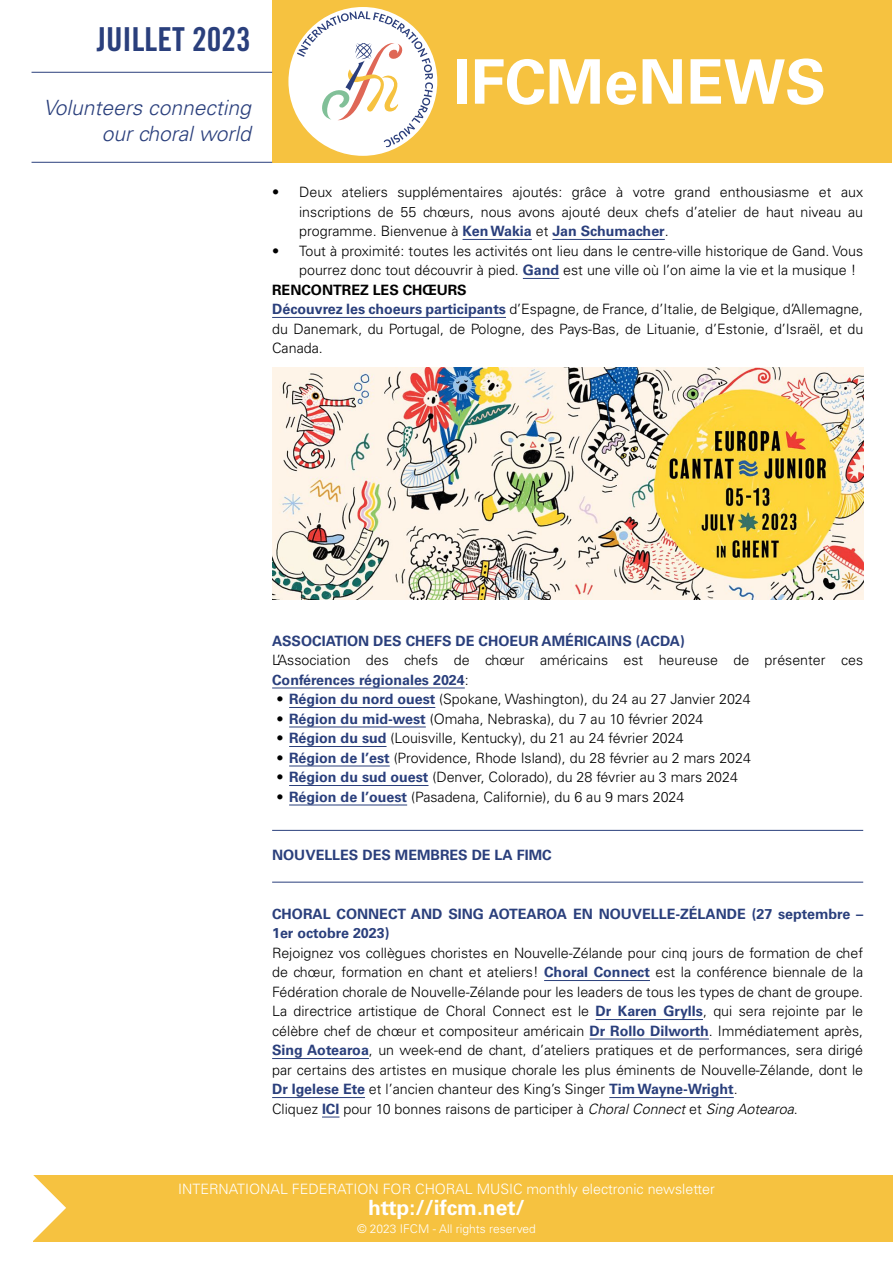
<style>
.page{position:relative;width:893px;height:1263px;background:#fff}
.page>*{position:absolute;margin:0;border:0;box-sizing:border-box;transform-origin:0 0}
.t1{font:700 61.5px "Univers LT Std";color:#fff}
.t2{font:33px "Trade Gothic LT Std Bd Cn 20";color:#2a3f7c}
.t3{font:italic 300 21px/25.2px "Univers LT Std";color:#2a3f7c;text-align:right}
.t4{font:700 21px "Univers LT Std";color:#fff}
.t5{font:300 14.25px/19.5px "Univers LT Std";color:#000}
.t6{font:700 14.25px/19.5px "Univers LT Std";color:#2a3f7c}
.t7{font:300 14.25px "Univers LT Std";color:#fff}
.t8{font:700 14.25px "Univers LT Std";color:#000}
.t9{font:300 12px "Univers LT Std";color:#fff}
.s1{font-weight:700;color:#2a3f7c}
.s2{font-style:italic}
</style>
<div class="page">
<hr style="left:463px;top:239px;width:69px;height:1px;background:#2a3f7c">
<hr style="left:552px;top:239px;width:113px;height:1px;background:#2a3f7c">
<hr style="left:523px;top:278px;width:36px;height:1px;background:#2a3f7c">
<hr style="left:272px;top:317px;width:234px;height:1px;background:#2a3f7c">
<hr style="left:272px;top:688px;width:193px;height:1px;background:#2a3f7c">
<hr style="left:289px;top:707px;width:146px;height:1px;background:#2a3f7c">
<hr style="left:289px;top:727px;width:137px;height:1px;background:#2a3f7c">
<hr style="left:289px;top:746px;width:98px;height:1px;background:#2a3f7c">
<hr style="left:289px;top:766px;width:101px;height:1px;background:#2a3f7c">
<hr style="left:289px;top:785px;width:139px;height:1px;background:#2a3f7c">
<hr style="left:289px;top:805px;width:118px;height:1px;background:#2a3f7c">
<hr style="left:272px;top:830px;width:591px;height:1px;background:#2a3f7c">
<hr style="left:272px;top:882px;width:591px;height:1px;background:#2a3f7c">
<hr style="left:544px;top:980px;width:106px;height:1px;background:#2a3f7c">
<hr style="left:596px;top:1019px;width:107px;height:1px;background:#2a3f7c">
<hr style="left:589px;top:1039px;width:120px;height:1px;background:#2a3f7c">
<hr style="left:272px;top:1058px;width:97px;height:1px;background:#2a3f7c">
<hr style="left:272px;top:1097px;width:93px;height:1px;background:#2a3f7c">
<hr style="left:609px;top:1097px;width:125px;height:1px;background:#2a3f7c">
<svg style="left:322px;top:1117px;width:17px;height:1px"></svg>
<div style="left:33px;top:1176px;width:860px;height:66px;background:#f6c240"></div>
<svg style="left:33px;top:1175px;width:33px;height:66px"></svg>
<div style="left:272px;top:0;width:619px;height:163px;background:#f6c240"></div>
<div style="left:288px;top:7px;width:149px;height:149px;background:#fff;border-radius:50%"></div>
<svg style="left:297px;top:11px;width:136px;height:136px"></svg>
<img style="left:272px;top:368px;width:591px;height:232px">
<hr style="left:32px;top:72px;width:240px;height:1px;background:#2a3f7c">
<hr style="left:32px;top:162px;width:240px;height:1px;background:#2a3f7c">
<h2 class="t2" style="left:97px;top:19px;width:155px">JUILLET 2023</h2>
<h3 class="t3" style="left:44px;top:96px;width:209px">Volunteers connecting our choral world</h3>
<h1 class="t1" style="left:454px;top:46px;width:374px">IFCMeNEWS</h1>
<p class="t5" style="left:299px;top:183px;width:566px;text-align:justify;text-indent:-27px">• Deux ateliers supplémentaires ajoutés: grâce à votre grand enthousiasme et aux inscriptions de 55 chœurs, nous avons ajouté deux chefs d’atelier de haut niveau au programme. Bienvenue à <span class="s1">Ken Wakia</span> et <span class="s1">Jan Schumacher</span>.</p>
<p class="t5" style="left:272px;top:241px;width:592px">• Tout à proximité: toutes les activités ont lieu dans le centre-ville historique de Gand. Vous</p>
<p class="t5" style="left:299px;top:261px;width:559px">pourrez donc tout découvrir à pied. <span class="s1">Gand</span> est une ville où l’on aime la vie et la musique !</p>
<p class="t8" style="left:272px;top:282px;width:196px">RENCONTREZ LES CHŒURS</p>
<p class="t5" style="left:272px;top:300px;width:593px"><span class="s1">Découvrez les choeurs participants</span> d’Espagne, de France, d’Italie, de Belgique, d’Allemagne,</p>
<p class="t5" style="left:272px;top:319px;width:593px">du Danemark, du Portugal, de Pologne, des Pays-Bas, de Lituanie, d’Estonie, d’Israël, et du</p>
<p class="t5" style="left:272px;top:339px;width:52px">Canada.</p>
<p class="t6" style="left:272px;top:631px;width:414px">ASSOCIATION DES CHEFS DE CHOEUR AMÉRICAINS (ACDA)</p>
<p class="t5" style="left:272px;top:651px;width:592px">L’Association des chefs de chœur américains est heureuse de présenter ces<br><span class="s1">Conférences régionales 2024</span>:</p>
<p class="t5" style="left:276px;top:690px;width:476px">• <span class="s1">Région du nord ouest</span> (Spokane, Washington), du 24 au 27 Janvier 2024</p>
<p class="t5" style="left:276px;top:709px;width:429px">• <span class="s1">Région du mid-west</span> (Omaha, Nebraska), du 7 au 10 février 2024</p>
<p class="t5" style="left:276px;top:729px;width:409px">• <span class="s1">Région du sud</span> (Louisville, Kentucky), du 21 au 24 février 2024</p>
<p class="t5" style="left:276px;top:748px;width:476px">• <span class="s1">Région de l’est</span> (Providence, Rhode Island), du 28 février au 2 mars 2024</p>
<p class="t5" style="left:276px;top:768px;width:463px">• <span class="s1">Région du sud ouest</span> (Denver, Colorado), du 28 février au 3 mars 2024</p>
<p class="t5" style="left:276px;top:787px;width:410px">• <span class="s1">Région de l’ouest</span> (Pasadena, Californie), du 6 au 9 mars 2024</p>
<p class="t6" style="left:272px;top:846px;width:281px">NOUVELLES DES MEMBRES DE LA FIMC</p>
<p class="t6" style="left:272px;top:904px;width:593px">CHORAL CONNECT AND SING AOTEAROA EN NOUVELLE-ZÉLANDE (27 septembre –<br>1er octobre 2023)</p>
<p class="t5" style="left:272px;top:943px;width:593px">Rejoignez vos collègues choristes en Nouvelle-Zélande pour cinq jours de formation de chef de chœur, formation en chant et ateliers! <span class="s1">Choral Connect</span> est la conférence biennale de la Fédération chorale de Nouvelle-Zélande pour les leaders de tous les types de chant de groupe.<br>La directrice artistique de Choral Connect est le <span class="s1">Dr Karen Grylls</span>, qui sera rejointe par le célèbre chef de chœur et compositeur américain <span class="s1">Dr Rollo Dilworth</span>. Immédiatement après, <span class="s1">Sing Aotearoa</span>, un week-end de chant, d’ateliers pratiques et de performances, sera dirigé par certains des artistes en musique chorale les plus éminents de Nouvelle-Zélande, dont le <span class="s1">Dr Igelese Ete</span> et l’ancien chanteur des King’s Singer <span class="s1">Tim Wayne-Wright</span>.<br>Cliquez <span class="s1">ICI</span> pour 10 bonnes raisons de participer à <span class="s2">Choral Connect</span> et <span class="s2">Sing Aotearoa</span>.</p>
<p class="t7" style="left:178px;top:1180px;width:538px">INTERNATIONAL FEDERATION FOR CHORAL MUSIC monthly electronic newsletter</p>
<h3 class="t4" style="left:368px;top:1195px;width:158px">http://ifcm.net/</h3>
<p class="t9" style="left:357px;top:1221px;width:180px">© 2023 IFCM - All rights reserved</p>
</div>
